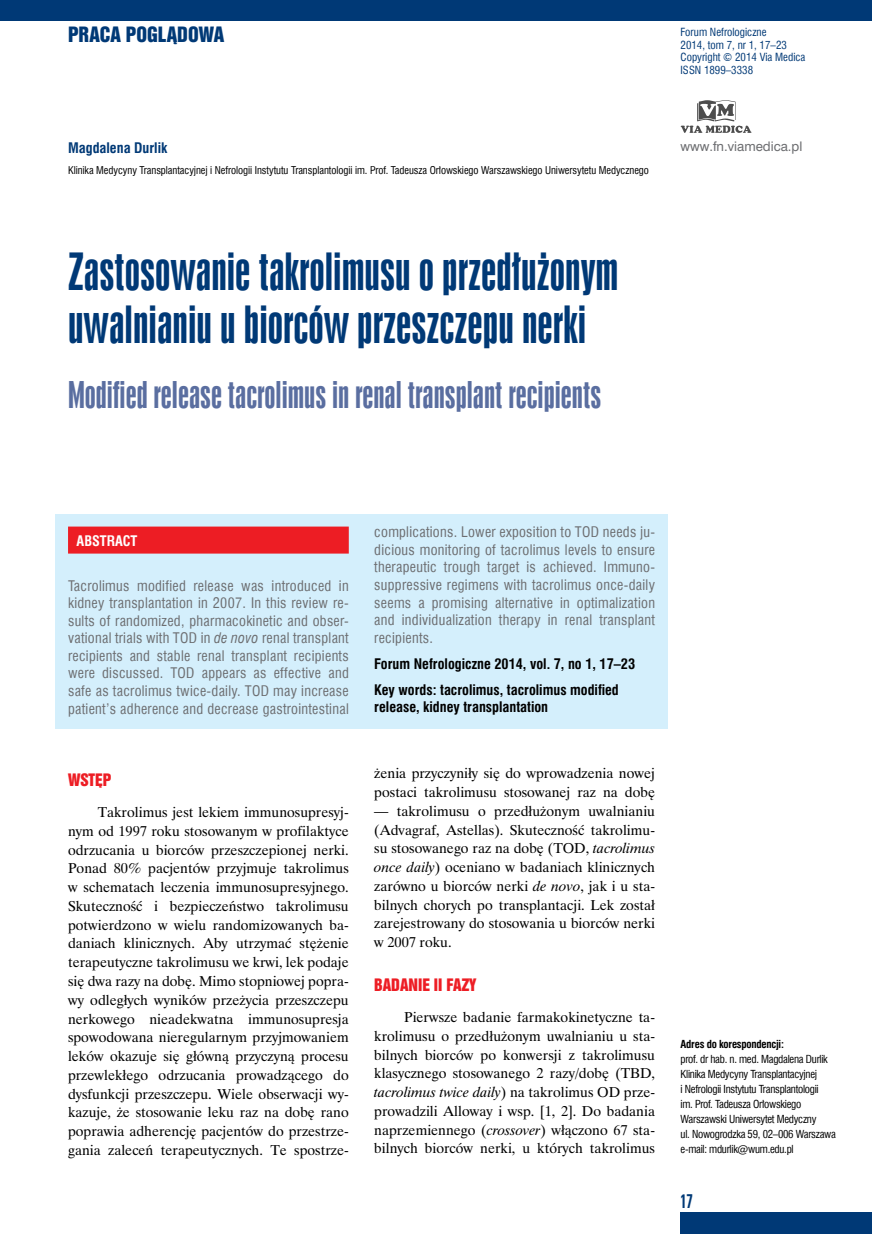
<style>
.page{position:relative;width:872px;height:1234px;background:#fff}
.page>*{position:absolute;margin:0;border:0;box-sizing:border-box;transform-origin:0 0}
.t1{font:48px/52.5px "Swis 924 EU";color:#003976}
.t2{font:34.5px "Swis 924 EU";color:#5a6ea0}
.t3{font:19.35px "Swis 921 EU";color:#003976}
.t4{font:18px "Swis 924 EU";color:#003976}
.t5{font:15.75px "Swis 921 EU";color:#ed1d24}
.t6{font:14.25px/18.8px "Time Ibis EE";color:#000;text-align:justify}
.t7{font:14.25px/17.5px "Swis 721 Cn EU";letter-spacing:.02em;color:#6d6e71;text-align:justify}
.t8{font:700 14.25px/26.1px "Swis 721 Cn EU";color:#000}
.t9{font:700 14.25px "Swis 721 Cn EU";color:#003976}
.t10{font:700 14.25px "Swis 721 Cn EU";color:#fff}
.t11{font:12.3px "Swis 721 PL";color:#6d6e71}
.t12{font:10.95px/12.6px "Swis 721 Cn EU";color:#003976}
.t13{font:10.8px/15px "Swis 721 Cn EU";letter-spacing:-.025em;color:#000}
.t14{font:700 10.8px "Swis 721 Cn EU";letter-spacing:-.02em;color:#000}
.t15{font:10.5px "Swis 721 Cn EU";letter-spacing:-.005em;color:#000}
.s1{font-style:italic}
</style>
<div class="page">
<div style="left:680px;top:1212px;width:192px;height:21px;background:#003976"></div>
<div style="left:0;top:0;width:872px;height:21px;background:#003976"></div>
<svg style="left:680px;top:100px;width:71px;height:33px"></svg>
<div style="left:55px;top:513px;width:613px;height:215px;background:#d4effc"></div>
<div style="left:68px;top:526px;width:281px;height:27px;background:#ed1d24"></div>
<h3 class="t3" style="left:68px;top:22px;width:158px">PRACA POGLĄDOWA</h3>
<p class="t9" style="left:68px;top:139px;width:101px">Magdalena Durlik</p>
<p class="t15" style="left:68px;top:163px;width:582px">Klinika Medycyny Transplantacyjnej i Nefrologii Instytutu Transplantologii im. Prof. Tadeusza Orłowskiego Warszawskiego Uniwersytetu Medycznego</p>
<h1 class="t1" style="left:68px;top:246px;width:552px">Zastosowanie takrolimusu o przedłużonym uwalnianiu u biorców przeszczepu nerki</h1>
<h2 class="t2" style="left:68px;top:374px;width:534px">Modified release tacrolimus in renal transplant recipients</h2>
<p class="t12" style="left:680px;top:26px;width:126px">Forum Nefrologiczne<br>2014, tom 7, nr 1, 17–23<br>Copyright © 2014 Via Medica<br>ISSN 1899–3338</p>
<p class="t11" style="left:680px;top:138px;width:123px">www.fn.viamedica.pl</p>
<p class="t10" style="left:77px;top:532px;width:62px">Abstract</p>
<p class="t7" style="left:68px;top:576px;width:282px">Tacrolimus modified release was introduced in kidney transplantation in 2007. In this review re&shy;sults of randomized, pharmacokinetic and obser&shy;vational trials with TOD in <span class="s1">de novo</span> renal transplant recipients and stable renal transplant recipients were discussed. TOD appears as effective and safe as tacrolimus twice-daily. TOD may increase patient’s adherence and decrease gastrointestinal</p>
<p class="t5" style="left:68px;top:769px;width:45px">WSTĘP</p>
<p class="t6" style="left:68px;top:802px;width:282px;text-indent:30px">Takrolimus jest lekiem immunosupresyj&shy;nym od 1997 roku stosowanym w profilaktyce odrzucania u biorców przeszczepionej nerki.<br>Ponad 80% pacjentów przyjmuje takrolimus w schematach leczenia immunosupresyjnego.<br>Skuteczność i bezpieczeństwo takrolimusu potwierdzono w wielu randomizowanych ba&shy;daniach klinicznych. Aby utrzymać stężenie terapeutyczne takrolimusu we krwi, lek podaje się dwa razy na dobę. Mimo stopniowej popra&shy;wy odległych wyników przeżycia przeszczepu nerkowego nieadekwatna immunosupresja spowodowana nieregularnym przyjmowaniem leków okazuje się główną przyczyną procesu przewlekłego odrzucania prowadzącego do dysfunkcji przeszczepu. Wiele obserwacji wy&shy;kazuje, że stosowanie leku raz na dobę rano poprawia adherencję pacjentów do przestrze&shy;gania zaleceń terapeutycznych. Te spostrze-</p>
<p class="t7" style="left:374px;top:523px;width:282px">complications. Lower exposition to TOD needs ju&shy;dicious monitoring of tacrolimus levels to ensure therapeutic trough target is achieved. Immuno&shy;suppressive regimens with tacrolimus once-daily seems a promising alternative in optimalization and individualization therapy in renal transplant recipients.</p>
<p class="t8" style="left:374px;top:651px;width:262px">Forum Nefrologiczne 2014, vol. 7, no 1, 17–23<br>Key words: tacrolimus, tacrolimus modified</p>
<p class="t8" style="left:374px;top:694px;width:175px">release, kidney transplantation</p>
<p class="t6" style="left:374px;top:763px;width:282px">żenia przyczyniły się do wprowadzenia nowej postaci takrolimusu stosowanej raz na dobę</p>
<p class="t6" style="left:374px;top:801px;width:282px">— takrolimusu o przedłużonym uwalnianiu (Advagraf, Astellas). Skuteczność takrolimu&shy;su stosowanego raz na dobę (TOD, <span class="s1">tacrolimus once daily</span>) oceniano w badaniach klinicznych zarówno u biorców nerki <span class="s1">de novo</span>, jak i u sta&shy;bilnych chorych po transplantacji. Lek został zarejestrowany do stosowania u biorców nerki w 2007 roku.</p>
<p class="t5" style="left:374px;top:973px;width:104px">BADANIE II FAZY</p>
<p class="t6" style="left:374px;top:1007px;width:282px;text-indent:30px">Pierwsze badanie farmakokinetyczne ta&shy;krolimusu o przedłużonym uwalnianiu u sta&shy;bilnych biorców po konwersji z takrolimusu klasycznego stosowanego 2 razy/dobę (TBD, <span class="s1">tacrolimus twice daily</span>) na takrolimus OD prze&shy;prowadzili Alloway i wsp. [1, 2]. Do badania naprzemiennego (<span class="s1">crossover</span>) włączono 67 sta&shy;bilnych biorców nerki, u których takrolimus</p>
<p class="t14" style="left:680px;top:1037px;width:105px">Adres do korespondencji:</p>
<p class="t13" style="left:680px;top:1051px;width:157px">prof. dr hab. n. med. Magdalena Durlik Klinika Medycyny Transplantacyjnej<br>i Nefrologii Instytutu Transplantologii<br>im. Prof. Tadeusza Orłowskiego Warszawski Uniwersytet Medyczny<br>ul. Nowogrodzka 59, 02–006 Warszawa e-mail: mdurlik@wum.edu.pl</p>
<p class="t4" style="left:680px;top:1190px;width:14px">17</p>
</div>
